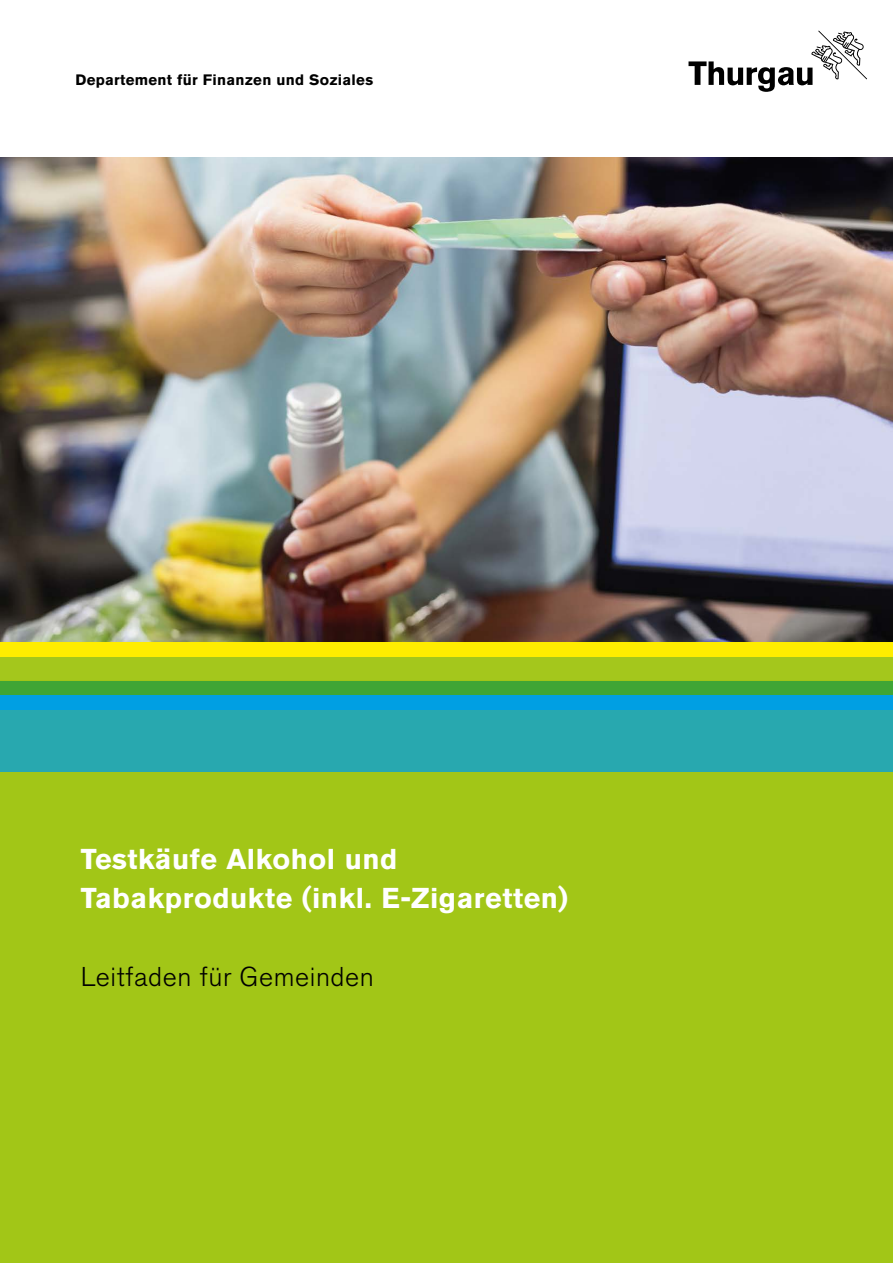
<style>
.page{position:relative;width:893px;height:1263px;background:#fff}
.page>*{position:absolute;margin:0;border:0;box-sizing:border-box;transform-origin:0 0}
.t1{font:700 28.5px/39px "Akzidenz Grotesk Pro";letter-spacing:.02em;color:#fff}
.t2{font:300 27px "Akzidenz Grotesk Pro";letter-spacing:.02em;color:#000}
.t3{font:700 15px "Akzidenz Grotesk Pro";letter-spacing:.02em;color:#000}
</style>
<div class="page">
<img style="left:0;top:157px;width:893px;height:485px">
<div style="left:0;top:702px;width:893px;height:561px;background:#a2c617"></div>
<svg style="left:688px;top:31px;width:179px;height:61px"></svg>
<div style="left:0;top:710px;width:893px;height:61px;background:#28a8af"></div>
<div style="left:0;top:642px;width:893px;height:15px;background:#ffed00"></div>
<div style="left:0;top:680px;width:893px;height:15px;background:#3fa535"></div>
<div style="left:0;top:657px;width:893px;height:23px;background:#a2c617"></div>
<div style="left:0;top:695px;width:893px;height:15px;background:#009fe3"></div>
<p class="t3" style="left:75px;top:70px;width:299px">Departement für Finanzen und Soziales</p>
<p class="t1" style="left:81px;top:839px;width:489px">Testkäufe Alkohol und<br>Tabakprodukte (inkl. E-Zigaretten)</p>
<p class="t2" style="left:81px;top:959px;width:295px">Leitfaden für Gemeinden</p>
</div>
